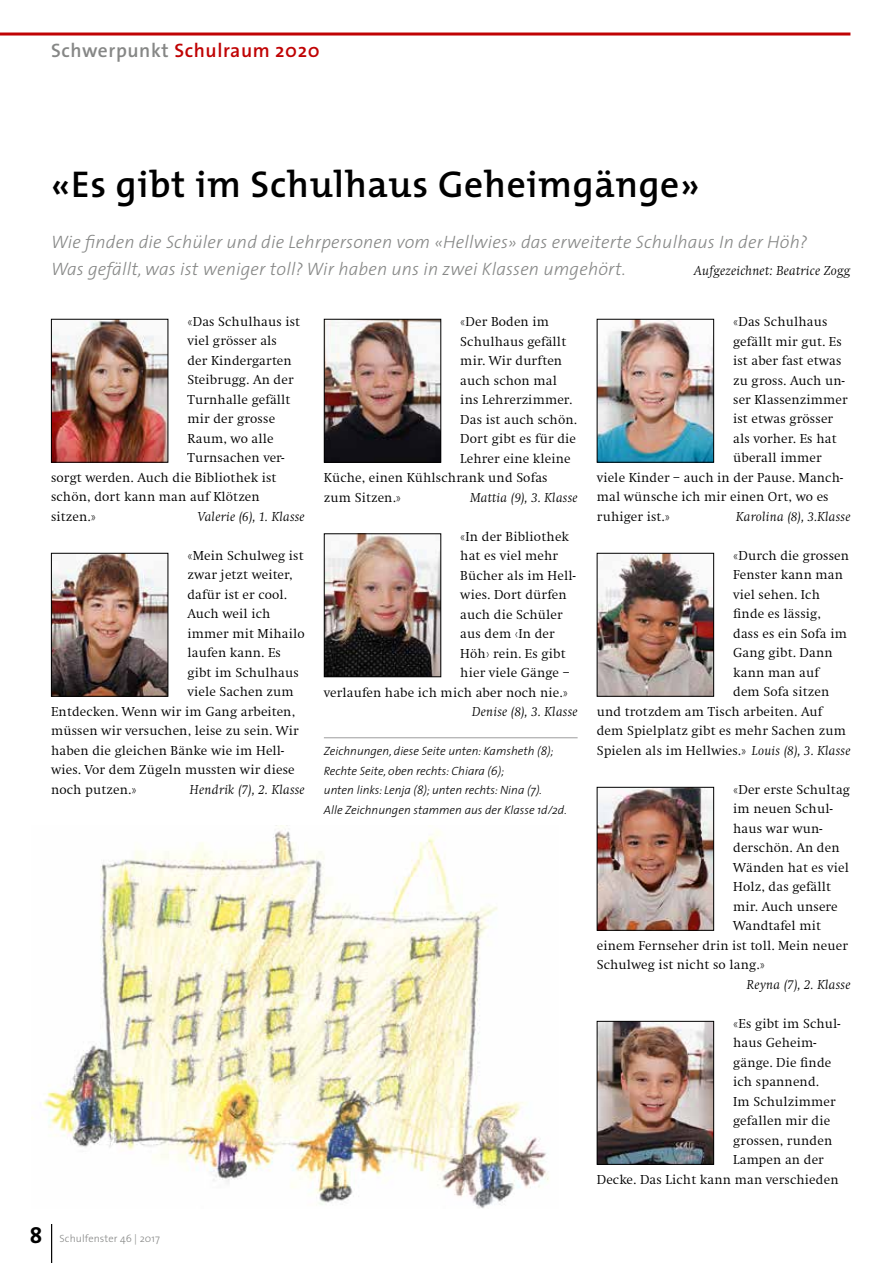
<style>
.page{position:relative;width:893px;height:1263px;background:#fff}
.page>*{position:absolute;margin:0;border:0;box-sizing:border-box;transform-origin:0 0}
.t1{font:600 37.5px "The Mix";letter-spacing:.02em;color:#000}
.t2{font:600 19.5px "The Sans";letter-spacing:.03em;color:#c00304}
.t3{font:italic 300 18px/27px "The Sans";letter-spacing:.01em;color:#868786}
.t4{font:300 13.5px "Swift";letter-spacing:.01em;color:#000}
.t5{font:italic 300 13.5px "Swift";letter-spacing:.02em;color:#000}
.t6{font:italic 300 12px/19.5px "The Sans";color:#000}
.t7{font:300 10.5px "The Sans";letter-spacing:.01em;color:#868786}
.s1{color:#868786}
.s2{font-weight:700;font-size:22.5px;color:#000}
.s3{font-style:italic}
</style>
<div class="page">
<hr style="left:51px;top:1223px;width:1px;height:40px;background:#000">
<img style="left:31px;top:825px;width:518px;height:383px">
<hr style="left:0;top:33px;width:850px;height:3px;background:#c00304">
<img style="left:53px;top:555px;width:113px;height:140px">
<div style="left:51px;top:553px;width:117px;height:144px;border:1px solid #000"></div>
<img style="left:53px;top:321px;width:113px;height:140px">
<div style="left:51px;top:319px;width:117px;height:144px;border:1px solid #000"></div>
<img style="left:326px;top:321px;width:113px;height:140px">
<div style="left:324px;top:319px;width:117px;height:144px;border:1px solid #000"></div>
<img style="left:599px;top:321px;width:113px;height:140px">
<div style="left:597px;top:319px;width:117px;height:144px;border:1px solid #000"></div>
<img style="left:599px;top:555px;width:113px;height:140px">
<div style="left:597px;top:553px;width:117px;height:144px;border:1px solid #000"></div>
<img style="left:599px;top:789px;width:113px;height:140px">
<div style="left:597px;top:787px;width:117px;height:144px;border:1px solid #000"></div>
<img style="left:599px;top:1023px;width:113px;height:140px">
<div style="left:597px;top:1021px;width:117px;height:144px;border:1px solid #000"></div>
<img style="left:326px;top:535px;width:113px;height:140px">
<div style="left:324px;top:533px;width:117px;height:144px;border:1px solid #000"></div>
<hr style="left:324px;top:737px;width:254px;height:1px;background:#9c9c9d">
<h2 class="t2" style="left:51px;top:34px;width:270px"><span class="s1">Schwerpunkt</span> Schulraum 2020</h2>
<h1 class="t1" style="left:51px;top:153px;width:650px">«Es gibt im Schulhaus Geheimgänge»</h1>
<h3 class="t3" style="left:51px;top:228px;width:758px">Wie finden die Schüler und die Lehrpersonen vom «Hellwies» das erweiterte Schulhaus In der Höh?<br>Was gefällt, was ist weniger toll? Wir haben uns in zwei Klassen umgehört.</h3>
<p class="t5" style="left:694px;top:263px;width:158px">Aufgezeichnet: Beatrice Zogg</p>
<p class="t4" style="left:187px;top:314px;width:114px">«Das Schulhaus ist</p>
<p class="t4" style="left:187px;top:334px;width:91px">viel grösser als</p>
<p class="t4" style="left:187px;top:353px;width:106px">der Kindergarten</p>
<p class="t4" style="left:187px;top:373px;width:108px">Steibrugg. An der</p>
<p class="t4" style="left:187px;top:392px;width:105px">Turnhalle gefällt</p>
<p class="t4" style="left:187px;top:412px;width:89px">mir der grosse</p>
<p class="t4" style="left:187px;top:431px;width:88px">Raum, wo alle</p>
<p class="t4" style="left:187px;top:451px;width:98px">Turnsachen ver-</p>
<p class="t4" style="left:51px;top:470px;width:227px">sorgt werden. Auch die Bibliothek ist</p>
<p class="t4" style="left:51px;top:489px;width:210px">schön, dort kann man auf Klötzen</p>
<p class="t4" style="left:51px;top:509px;width:46px">sitzen.»</p>
<p class="t5" style="left:198px;top:509px;width:108px">Valerie (6), 1. Klasse</p>
<p class="t4" style="left:187px;top:548px;width:118px">«Mein Schulweg ist</p>
<p class="t4" style="left:187px;top:567px;width:107px">zwar jetzt weiter,</p>
<p class="t4" style="left:187px;top:587px;width:101px">dafür ist er cool.</p>
<p class="t4" style="left:187px;top:606px;width:84px">Auch weil ich</p>
<p class="t4" style="left:187px;top:626px;width:119px">immer mit Mihailo</p>
<p class="t4" style="left:187px;top:645px;width:95px">laufen kann. Es</p>
<p class="t4" style="left:187px;top:665px;width:113px">gibt im Schulhaus</p>
<p class="t4" style="left:187px;top:684px;width:108px">viele Sachen zum</p>
<p class="t4" style="left:51px;top:704px;width:246px">Entdecken. Wenn wir im Gang arbeiten,</p>
<p class="t4" style="left:51px;top:723px;width:249px">müssen wir versuchen, leise zu sein. Wir</p>
<p class="t4" style="left:51px;top:743px;width:235px">haben die gleichen Bänke wie im Hell-</p>
<p class="t4" style="left:51px;top:762px;width:245px">wies. Vor dem Zügeln mussten wir diese</p>
<p class="t4" style="left:51px;top:782px;width:87px">noch putzen.»</p>
<p class="t5" style="left:190px;top:782px;width:116px">Hendrik (7), 2. Klasse</p>
<p class="t4" style="left:460px;top:314px;width:90px">«Der Boden im</p>
<p class="t4" style="left:460px;top:334px;width:107px">Schulhaus gefällt</p>
<p class="t4" style="left:460px;top:353px;width:103px">mir. Wir durften</p>
<p class="t4" style="left:460px;top:373px;width:98px">auch schon mal</p>
<p class="t4" style="left:460px;top:392px;width:113px">ins Lehrerzimmer.</p>
<p class="t4" style="left:460px;top:412px;width:118px">Das ist auch schön.</p>
<p class="t4" style="left:460px;top:431px;width:117px">Dort gibt es für die</p>
<p class="t4" style="left:460px;top:451px;width:112px">Lehrer eine kleine</p>
<p class="t4" style="left:324px;top:470px;width:225px">Küche, einen Kühlschrank und Sofas</p>
<p class="t4" style="left:324px;top:490px;width:79px">zum Sitzen.»</p>
<p class="t5" style="left:470px;top:490px;width:109px">Mattia (9), 3. Klasse</p>
<p class="t4" style="left:460px;top:529px;width:110px">«In der Bibliothek</p>
<p class="t4" style="left:460px;top:548px;width:99px">hat es viel mehr</p>
<p class="t4" style="left:460px;top:568px;width:117px">Bücher als im Hell-</p>
<p class="t4" style="left:460px;top:587px;width:108px">wies. Dort dürfen</p>
<p class="t4" style="left:460px;top:607px;width:104px">auch die Schüler</p>
<p class="t4" style="left:460px;top:626px;width:96px">aus dem ‹In der</p>
<p class="t4" style="left:460px;top:646px;width:107px">Höh› rein. Es gibt</p>
<p class="t4" style="left:460px;top:665px;width:111px">hier viele Gänge –</p>
<p class="t4" style="left:324px;top:685px;width:246px">verlaufen habe ich mich aber noch nie.»</p>
<p class="t5" style="left:472px;top:704px;width:107px">Denise (8), 3. Klasse</p>
<p class="t6" style="left:324px;top:741px;width:244px">Zeichnungen, diese Seite unten: Kamsheth (8); Rechte Seite, oben rechts: Chiara (6);<br>unten links: Lenja (8); unten rechts: Nina (7).<br>Alle Zeichnungen stammen aus der Klasse 1d/2d.</p>
<p class="t7" style="left:30px;top:1230px;width:131px"><span class="s2">8</span> Schulfenster 46 | 2017</p>
<p class="t4" style="left:733px;top:314px;width:96px">«Das Schulhaus</p>
<p class="t4" style="left:733px;top:334px;width:110px">gefällt mir gut. Es</p>
<p class="t4" style="left:733px;top:353px;width:110px">ist aber fast etwas</p>
<p class="t4" style="left:733px;top:373px;width:113px">zu gross. Auch un-</p>
<p class="t4" style="left:733px;top:392px;width:116px">ser Klassenzimmer</p>
<p class="t4" style="left:733px;top:412px;width:102px">ist etwas grösser</p>
<p class="t4" style="left:733px;top:431px;width:105px">als vorher. Es hat</p>
<p class="t4" style="left:733px;top:451px;width:90px">überall immer</p>
<p class="t4" style="left:597px;top:470px;width:248px">viele Kinder – auch in der Pause. Manch-</p>
<p class="t4" style="left:597px;top:490px;width:233px">mal wünsche ich mir einen Ort, wo es</p>
<p class="t4" style="left:597px;top:509px;width:75px">ruhiger ist.»</p>
<p class="t5" style="left:736px;top:509px;width:116px">Karolina (8), 3.Klasse</p>
<p class="t4" style="left:733px;top:548px;width:117px">«Durch die grossen</p>
<p class="t4" style="left:733px;top:568px;width:111px">Fenster kann man</p>
<p class="t4" style="left:733px;top:587px;width:88px">viel sehen. Ich</p>
<p class="t4" style="left:733px;top:607px;width:89px">finde es lässig,</p>
<p class="t4" style="left:733px;top:626px;width:115px">dass es ein Sofa im</p>
<p class="t4" style="left:733px;top:646px;width:101px">Gang gibt. Dann</p>
<p class="t4" style="left:733px;top:665px;width:87px">kann man auf</p>
<p class="t4" style="left:733px;top:685px;width:98px">dem Sofa sitzen</p>
<p class="t4" style="left:597px;top:704px;width:227px">und trotzdem am Tisch arbeiten. Auf</p>
<p class="t4" style="left:597px;top:724px;width:251px">dem Spielplatz gibt es mehr Sachen zum</p>
<p class="t4" style="left:597px;top:743px;width:255px">Spielen als im Hellwies.» <span class="s3">Louis (8), 3. Klasse</span></p>
<p class="t4" style="left:733px;top:782px;width:118px">«Der erste Schultag</p>
<p class="t4" style="left:733px;top:802px;width:101px">im neuen Schul-</p>
<p class="t4" style="left:733px;top:821px;width:91px">haus war wun-</p>
<p class="t4" style="left:733px;top:841px;width:108px">derschön. An den</p>
<p class="t4" style="left:733px;top:860px;width:117px">Wänden hat es viel</p>
<p class="t4" style="left:733px;top:880px;width:99px">Holz, das gefällt</p>
<p class="t4" style="left:733px;top:899px;width:106px">mir. Auch unsere</p>
<p class="t4" style="left:733px;top:919px;width:89px">Wandtafel mit</p>
<p class="t4" style="left:597px;top:938px;width:253px">einem Fernseher drin ist toll. Mein neuer</p>
<p class="t4" style="left:597px;top:958px;width:170px">Schulweg ist nicht so lang.»</p>
<p class="t5" style="left:747px;top:977px;width:105px">Reyna (7), 2. Klasse</p>
<p class="t4" style="left:733px;top:1016px;width:109px">«Es gibt im Schul-</p>
<p class="t4" style="left:733px;top:1036px;width:85px">haus Geheim-</p>
<p class="t4" style="left:733px;top:1055px;width:100px">gänge. Die finde</p>
<p class="t4" style="left:733px;top:1075px;width:87px">ich spannend.</p>
<p class="t4" style="left:733px;top:1094px;width:104px">Im Schulzimmer</p>
<p class="t4" style="left:733px;top:1114px;width:98px">gefallen mir die</p>
<p class="t4" style="left:733px;top:1133px;width:101px">grossen, runden</p>
<p class="t4" style="left:733px;top:1153px;width:92px">Lampen an der</p>
<p class="t4" style="left:597px;top:1172px;width:243px">Decke. Das Licht kann man verschieden</p>
</div>
